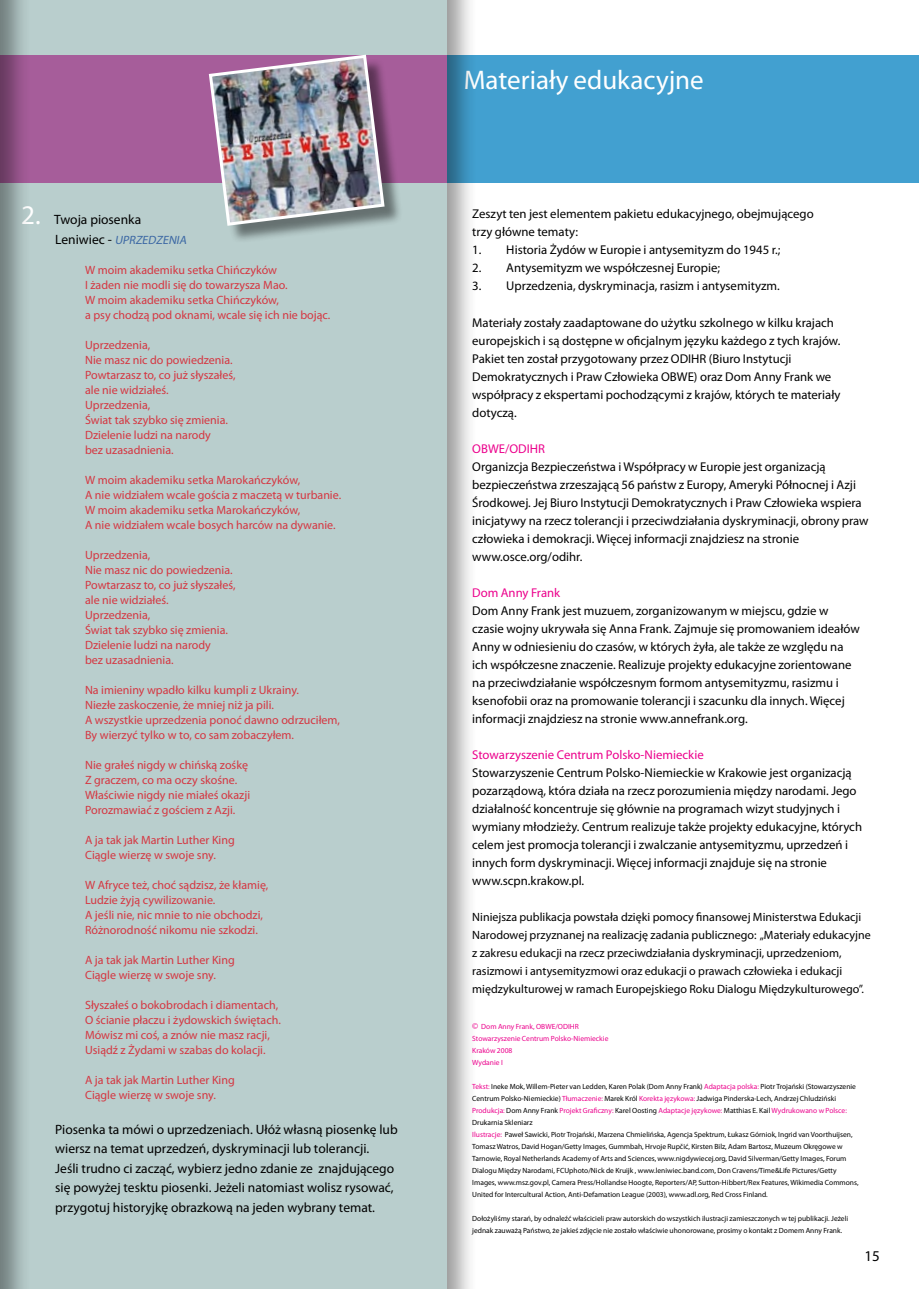
<style>
.page{position:relative;width:919px;height:1289px;background:#fff}
.page>*{position:absolute;margin:0;border:0;box-sizing:border-box;transform-origin:0 0}
.t1{font:27px "Myriad Pro";color:#fff}
.t2{font:15px "Myriad Pro";color:#000}
.t3{font:13.5px/19.5px "Myriad Pro";color:#000}
.t4{font:12.75px/18px "Myriad Pro";color:#000}
.t5{font:12.75px "Myriad Pro";color:#ec008c}
.t6{font:12px/15px "Myriad Pro";color:#d53641}
.t7{font:12px/18px "Myriad Pro";color:#000}
.t8{font:italic 12px "Myriad Pro";color:#3c68a4}
.t9{font:7.5px/12px "Myriad Pro";color:#000}
.t10{font:7.5px/12px "Myriad Pro";color:#ec008c}
.s1{font-size:27px;color:#fff}
.s2{font-style:normal;font-size:13.5px;color:#000}
.s3{font-size:9px}
.s4{color:#ec008c}
</style>
<div class="page">
<div style="left:446px;top:56px;width:472px;height:127px;background:#42a0d0"></div>
<div style="left:0;top:0;width:499px;height:1288px;background:#000;opacity:.4"></div>
<div style="left:0;top:0;width:446px;height:1288px;background:#b9cecd"></div>
<div style="left:0;top:55px;width:446px;height:128px;background:#a65d9a"></div>
<div style="left:0;top:0;width:52px;height:1288px;background:#000;opacity:.4"></div>
<div style="left:211px;top:57px;width:199px;height:194px;background:#000;opacity:.45"></div>
<img style="left:208px;top:54px;width:178px;height:173px">
<p class="t3" style="left:21px;top:210px;width:121px"><span class="s1">2.</span> Twoja piosenka</p>
<p class="t8" style="left:55px;top:232px;width:135px"><span class="s2">Le n i w i e c -</span> UPRZEDZENIA</p>
<p class="t6" style="left:85px;top:262px;width:247px">W moim akademiku setka Chińczyków<br>I żaden nie modli się do towarzysza Mao.<br>W moim akademiku setka Chińczyków,<br>a psy chodzą pod oknami, wcale się ich nie bojąc.</p>
<p class="t6" style="left:85px;top:337px;width:152px">Uprzedzenia,<br>Nie masz nic do powiedzenia.<br>Powtarzasz to, co już słyszałeś, ale nie widziałeś.<br>Uprzedzenia,<br>Świat tak szybko się zmienia.<br>Dzielenie ludzi na narody<br>bez uzasadnienia.</p>
<p class="t6" style="left:85px;top:472px;width:257px">W moim akademiku setka Marokańczyków,<br>A nie widziałem wcale gościa z maczetą w turbanie.<br>W moim akademiku setka Marokańczyków,<br>A nie widziałem wcale bosych harców na dywanie.</p>
<p class="t6" style="left:85px;top:547px;width:152px">Uprzedzenia,<br>Nie masz nic do powiedzenia.<br>Powtarzasz to, co już słyszałeś, ale nie widziałeś.<br>Uprzedzenia,<br>Świat tak szybko się zmienia.<br>Dzielenie ludzi na narody<br>bez uzasadnienia.</p>
<p class="t6" style="left:85px;top:682px;width:256px">Na imieniny wpadło kilku kumpli z Ukrainy.<br>Niezłe zaskoczenie, że mniej niż ja pili.<br>A wszystkie uprzedzenia ponoć dawno odrzuciłem, By wierzyć tylko w to, co sam zobaczyłem.</p>
<p class="t6" style="left:85px;top:757px;width:166px">Nie grałeś nigdy w chińską zośkę<br>Z graczem, co ma oczy skośne.<br>Właściwie nigdy nie miałeś okazji<br>Porozmawiać z gościem z Azji.</p>
<p class="t6" style="left:85px;top:832px;width:151px">A ja tak jak Martin Luther King<br>Ciągle wierzę w swoje sny.</p>
<p class="t6" style="left:85px;top:877px;width:185px">W Afryce też, choć sądzisz, że kłamię, Ludzie żyją cywilizowanie.<br>A jeśli nie, nic mnie to nie obchodzi, Różnorodność nikomu nie szkodzi.</p>
<p class="t6" style="left:85px;top:952px;width:151px">A ja tak jak Martin Luther King<br>Ciągle wierzę w swoje sny.</p>
<p class="t6" style="left:85px;top:997px;width:197px">Słyszałeś o bokobrodach i diamentach, O ścianie płaczu i żydowskich świętach.<br>Mówisz mi coś, a znów nie masz racji, Usiądź z Żydami w szabas do kolacji.</p>
<p class="t6" style="left:85px;top:1072px;width:151px">A ja tak jak Martin Luther King<br>Ciągle wierzę w swoje sny.</p>
<p class="t3" style="left:55px;top:1119px;width:344px">Piosenka ta mówi o uprzedzeniach. Ułóż własną piosenkę lub wiersz na temat uprzedzeń, dyskryminacji lub tolerancji.<br>Jeśli trudno ci zacząć, wybierz jedno zdanie ze znajdującego się powyżej tesktu piosenki. Jeżeli natomiast wolisz rysować, przygotuj historyjkę obrazkową na jeden wybrany temat.</p>
<h1 class="t1" style="left:463px;top:63px;width:241px">Materiały edukacyjne</h1>
<p class="t4" style="left:472px;top:205px;width:343px">Zeszyt ten jest elementem pakietu edukacyjnego, obejmującego trzy główne tematy:</p>
<p class="t4" style="left:472px;top:241px;width:310px">1. Historia Żydów w Europie i antysemityzm do 1945 r.;</p>
<p class="t4" style="left:472px;top:259px;width:249px">2. Antysemityzm we współczesnej Europie;</p>
<p class="t4" style="left:472px;top:277px;width:309px">3. Uprzedzenia, dyskryminacja, rasizm i antysemityzm.</p>
<p class="t4" style="left:472px;top:313px;width:369px">Materiały zostały zaadaptowane do użytku szkolnego w kilku krajach europejskich i są dostępne w oficjalnym języku każdego z tych krajów.<br>Pakiet ten został przygotowany przez ODIHR (Biuro Instytucji Demokratycznych i Praw Człowieka OBWE) oraz Dom Anny Frank we współpracy z ekspertami pochodzącymi z krajów, których te materiały dotyczą.</p>
<p class="t5" style="left:472px;top:440px;width:74px">OBWE/ODIHR</p>
<p class="t4" style="left:472px;top:457px;width:398px">Organizcja Bezpieczeństwa i Współpracy w Europie jest organizacją bezpieczeństwa zrzeszającą 56 państw z Europy, Ameryki Północnej i Azji Środkowej. Jej Biuro Instytucji Demokratycznych i Praw Człowieka wspiera inicjatywy na rzecz tolerancji i przeciwdziałania dyskryminacji, obrony praw człowieka i demokracji. Więcej informacji znajdziesz na stronie www.osce.org/odihr.</p>
<p class="t5" style="left:472px;top:584px;width:89px">Dom Anny Frank</p>
<p class="t4" style="left:472px;top:601px;width:389px">Dom Anny Frank jest muzuem, zorganizowanym w miejscu, gdzie w czasie wojny ukrywała się Anna Frank. Zajmuje się promowaniem ideałów Anny w odniesieniu do czasów, w których żyła, ale także ze względu na ich współczesne znaczenie. Realizuje projekty edukacyjne zorientowane na przeciwdziałanie współczesnym formom antysemityzmu, rasizmu i ksenofobii oraz na promowanie tolerancji i szacunku dla innych. Więcej informacji znajdziesz na stronie www.annefrank.org.</p>
<p class="t5" style="left:472px;top:746px;width:233px">Stowarzyszenie Centrum Polsko-Niemieckie</p>
<p class="t4" style="left:472px;top:763px;width:391px">Stowarzyszenie Centrum Polsko-Niemieckie w Krakowie jest organizacją pozarządową, która działa na rzecz porozumienia między narodami. Jego działalność koncentruje się głównie na programach wizyt studyjnych i wymiany młodzieży. Centrum realizuje także projekty edukacyjne, których celem jest promocja tolerancji i zwalczanie antysemityzmu, uprzedzeń i innych form dyskryminacji. Więcej informacji znajduje się na stronie www.scpn.krakow.pl.</p>
<p class="t7" style="left:472px;top:907px;width:400px">Niniejsza publikacja powstała dzięki pomocy finansowej Ministerstwa Edukacji Narodowej przyznanej na realizację zadania publicznego: „Materiały edukacyjne z zakresu edukacji na rzecz przeciwdziałania dyskryminacji, uprzedzeniom, rasizmowi i antysemityzmowi oraz edukacji o prawach człowieka i edukacji międzykulturowej w ramach Europejskiego Roku Dialogu Międzykulturowego”.</p>
<p class="t10" style="left:472px;top:1020px;width:138px"><span class="s3">©</span> Dom Anny Frank, OBWE/ODIHR<br>Stowarzyszenie Centrum Polsko-Niemieckie<br>Kraków 2008<br>Wydanie I</p>
<p class="t9" style="left:472px;top:1080px;width:388px"><span class="s4">Tekst:</span> Ineke Mok, Willem-Pieter van Ledden, Karen Polak (Dom Anny Frank) <span class="s4">Adaptacja polska:</span> Piotr Trojański (Stowarzyszenie Centrum Polsko-Niemieckie) <span class="s4">Tłumaczenie:</span> Marek Król <span class="s4">Korekta językowa:</span> Jadwiga Pinderska-Lech, Andrzej Chludziński <span class="s4">Produkcja:</span> Dom Anny Frank <span class="s4">Projekt Graficzny:</span> Karel Oosting <span class="s4">Adaptacje językowe:</span> Matthias E. Kail <span class="s4">Wydrukowano w Polsce:<br></span>Drukarnia Skleniarz<br><span class="s4">Ilustracje:</span> Paweł Sawicki, Piotr Trojański, Marzena Chmielińska, Agencja Spektrum, Łukasz Górniok, Ingrid van Voorthuijsen, Tomasz Watros, David Hogan/Getty Images, Gummbah, Hrvoje Rupčić, Kirsten Bilz, Adam Bartosz, Muzeum Okręgowe w Tarnowie, Royal Netherlands Academy of Arts and Sciences, www.nigdywiecej.org, David Silverman/Getty Images, Forum Dialogu Między Narodami, FCUphoto/Nick de Kruijk , www.leniwiec.band.com, Don Cravens/Time&amp;Life Pictures/Getty Images, www.msz.gov.pl, Camera Press/Hollandse Hoogte, Reporters/AP, Sutton-Hibbert/Rex Features, Wikimedia Commons, United for Intercultural Action, Anti-Defamation League (2003), www.adl.org, Red Cross Finland.</p>
<p class="t9" style="left:472px;top:1212px;width:377px">Dołożyliśmy starań, by odnaleźć właścicieli praw autorskich do wszystkich ilustracji zamieszczonych w tej publikacji. Jeżeli jednak zauważą Państwo, że jakieś zdjęcie nie zostało właściwie uhonorowane, prosimy o kontakt z Domem Anny Frank.</p>
<p class="t2" style="left:864px;top:1246px;width:17px">15</p>
</div>
